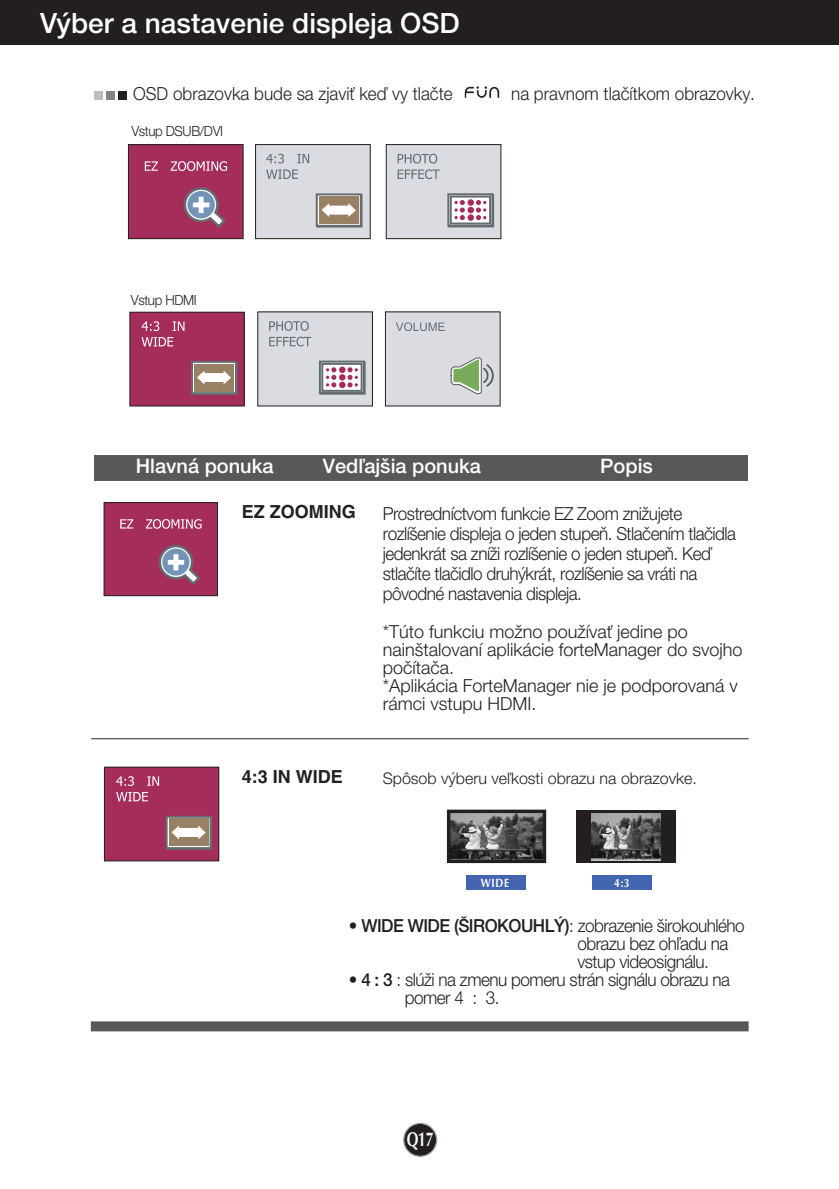
<style>
.page{position:relative;width:839px;height:1189px;background:#fff}
.page>*{position:absolute;margin:0;border:0;box-sizing:border-box;transform-origin:0 0}
.t1{font:500 28px "Helvetica Neue CE";color:#fff}
.t2{font:500 20px "Helvetica Neue CE";color:#fff}
.t3{font:700 20px "Optima";color:#fff;scale:.7 1}
.t4{font:300 18px/20px "Helvetica Neue CE";letter-spacing:-.03em;color:#231f20;scale:.95 1}
.t5{font:300 18px/18px "Helvetica Neue CE";color:#231f20}
.t6{font:300 18px "Helvetica Neue CE";color:#231f20;scale:.95 1}
.t7{font:700 18px "Helvetica";color:#231f20}
.t8{font:300 16px "Helvetica Neue CE";color:#231f20}
.t9{font:300 14px "Helvetica Neue CE";letter-spacing:-.025em;color:#231f20;scale:.95 1}
.t10{font:700 12px "Optima";color:#fff;scale:.85 1}
.s1{font-weight:500}
</style>
<div class="page">
<div style="left:404px;top:1124px;width:32px;height:32px;background:#231f20;border-radius:50%"></div>
<div style="left:403px;top:1123px;width:34px;height:34px;border:1px solid #939598;border-radius:50%"></div>
<div style="left:0;top:0;width:839px;height:45px;background:#231f20"></div>
<div style="left:119px;top:91px;width:8px;height:9px;background:#231f20"></div>
<div style="left:107px;top:91px;width:8px;height:9px;background:#808285"></div>
<div style="left:95px;top:91px;width:8px;height:9px;background:#bcbdc0"></div>
<div style="left:91px;top:1021px;width:657px;height:10px;background:#57585a"></div>
<div style="left:94px;top:455px;width:653px;height:26px;background:#57585a"></div>
<hr style="left:91px;top:738px;width:657px;height:1px;background:#231f20">
<div style="left:128px;top:145px;width:115px;height:94px;background:#a52d5c"></div>
<div style="left:128px;top:144px;width:116px;height:95px;border:1px solid #231f20"></div>
<div style="left:255px;top:145px;width:115px;height:94px;background:#dadce2"></div>
<div style="left:255px;top:144px;width:116px;height:95px;border:1px solid #231f20"></div>
<svg style="left:145px;top:161px;width:13px;height:10px"></svg>
<svg style="left:171px;top:161px;width:56px;height:10px"></svg>
<svg style="left:266px;top:154px;width:18px;height:9px"></svg>
<svg style="left:297px;top:154px;width:12px;height:9px"></svg>
<svg style="left:266px;top:169px;width:32px;height:10px"></svg>
<div style="left:386px;top:145px;width:115px;height:94px;background:#dadce2"></div>
<div style="left:386px;top:144px;width:115px;height:95px;border:1px solid #231f20"></div>
<svg style="left:397px;top:154px;width:40px;height:9px"></svg>
<svg style="left:397px;top:169px;width:43px;height:10px"></svg>
<svg style="left:183px;top:187px;width:43px;height:41px"></svg>
<div style="left:316px;top:193px;width:46px;height:34px;border:2px solid #656c70"></div>
<div style="left:319px;top:196px;width:40px;height:28px;background:#978064"></div>
<svg style="left:322px;top:203px;width:8px;height:14px"></svg>
<svg style="left:347px;top:203px;width:9px;height:14px"></svg>
<div style="left:328px;top:206px;width:22px;height:9px;background:#fff"></div>
<div style="left:448px;top:194px;width:46px;height:33px;border:2px solid #656c70"></div>
<div style="left:448px;top:194px;width:44px;height:32px;background:#fff"></div>
<div style="left:447px;top:193px;width:46px;height:34px;border:2px solid #656c70"></div>
<div style="left:467px;top:199px;width:7px;height:7px;background:#a52d5c;border-radius:50%"></div>
<svg style="left:476px;top:200px;width:10px;height:20px"></svg>
<svg style="left:454px;top:200px;width:11px;height:20px"></svg>
<div style="left:467px;top:207px;width:7px;height:6px;background:#a52d5c;border-radius:50%"></div>
<div style="left:467px;top:214px;width:7px;height:7px;background:#a52d5c;border-radius:50%"></div>
<div style="left:450px;top:196px;width:41px;height:28px;border:2px solid #656c70"></div>
<div style="left:258px;top:312px;width:114px;height:94px;background:#dadce2"></div>
<div style="left:257px;top:311px;width:116px;height:95px;border:1px solid #231f20"></div>
<svg style="left:269px;top:321px;width:40px;height:10px"></svg>
<svg style="left:269px;top:337px;width:42px;height:9px"></svg>
<div style="left:385px;top:312px;width:115px;height:94px;background:#dadce2"></div>
<div style="left:319px;top:361px;width:46px;height:34px;border:2px solid #656c70"></div>
<div style="left:320px;top:361px;width:44px;height:32px;background:#fff"></div>
<div style="left:319px;top:360px;width:46px;height:34px;border:2px solid #656c70"></div>
<svg style="left:326px;top:367px;width:32px;height:21px"></svg>
<div style="left:321px;top:363px;width:41px;height:29px;border:2px solid #656c70"></div>
<svg style="left:396px;top:322px;width:49px;height:9px"></svg>
<svg style="left:450px;top:357px;width:44px;height:38px"></svg>
<div style="left:130px;top:312px;width:114px;height:94px;background:#a52d5c"></div>
<div style="left:129px;top:312px;width:116px;height:94px;border:1px solid #231f20"></div>
<svg style="left:142px;top:321px;width:17px;height:10px"></svg>
<svg style="left:173px;top:321px;width:11px;height:10px"></svg>
<svg style="left:142px;top:337px;width:31px;height:9px"></svg>
<div style="left:192px;top:362px;width:46px;height:33px;border:2px solid #656c70"></div>
<div style="left:191px;top:361px;width:46px;height:33px;border:2px solid #656c70"></div>
<div style="left:194px;top:364px;width:40px;height:27px;background:#978064"></div>
<svg style="left:197px;top:370px;width:8px;height:15px"></svg>
<svg style="left:223px;top:370px;width:8px;height:15px"></svg>
<div style="left:203px;top:373px;width:23px;height:9px;background:#fff"></div>
<div style="left:104px;top:502px;width:113px;height:93px;background:#a52d5c"></div>
<div style="left:104px;top:502px;width:114px;height:94px;border:1px solid #231f20"></div>
<svg style="left:120px;top:519px;width:13px;height:9px"></svg>
<svg style="left:146px;top:519px;width:55px;height:10px"></svg>
<svg style="left:158px;top:545px;width:42px;height:40px"></svg>
<div style="left:104px;top:767px;width:115px;height:94px;background:#a52d5c"></div>
<div style="left:104px;top:766px;width:115px;height:95px;border:1px solid #231f20"></div>
<svg style="left:116px;top:776px;width:18px;height:10px"></svg>
<svg style="left:147px;top:776px;width:12px;height:10px"></svg>
<svg style="left:116px;top:792px;width:32px;height:9px"></svg>
<div style="left:166px;top:816px;width:46px;height:34px;border:2px solid #656c70"></div>
<div style="left:166px;top:816px;width:45px;height:33px;border:2px solid #656c70"></div>
<div style="left:169px;top:818px;width:39px;height:28px;background:#978064"></div>
<svg style="left:171px;top:825px;width:9px;height:15px"></svg>
<svg style="left:198px;top:825px;width:8px;height:15px"></svg>
<div style="left:178px;top:828px;width:22px;height:9px;background:#fff"></div>
<img style="left:451px;top:813px;width:91px;height:46px">
<div style="left:447px;top:809px;width:99px;height:54px;border:3px solid #231f20"></div>
<div style="left:576px;top:810px;width:99px;height:53px;background:#231f20"></div>
<img style="left:592px;top:813px;width:68px;height:47px">
<div style="left:466px;top:875px;width:60px;height:15px;background:#4365b0"></div>
<div style="left:592px;top:875px;width:60px;height:15px;background:#4365b0"></div>
<svg style="left:465px;top:86px;width:34px;height:12px"></svg>
<h1 class="t1" style="left:40px;top:13px;width:421px">V˘ber a nastavenie displeja OSD</h1>
<p class="t6" style="left:133px;top:87px;width:338px">OSD obrazovka bude sa zjaviÈ keì vy tlaãte</p>
<p class="t6" style="left:511px;top:87px;width:258px">na pravnom tlaãítkom obrazovky.</p>
<p class="t9" style="left:131px;top:126px;width:98px">Vstup DSUB/DVI</p>
<p class="t9" style="left:131px;top:295px;width:71px">Vstup HDMI</p>
<p class="t2" style="left:136px;top:459px;width:139px">Hlavná ponuka</p>
<p class="t2" style="left:323px;top:459px;width:160px">Vedºaj‰ia ponuka</p>
<p class="t2" style="left:600px;top:459px;width:54px">Popis</p>
<p class="t7" style="left:242px;top:504px;width:115px">EZ ZOOMING</p>
<p class="t4" style="left:383px;top:505px;width:373px">Prostredníctvom funkcie EZ Zoom zniÏujete rozlí‰enie displeja o jeden stupeÀ. Stlaãením tlaãidla jedenkrát sa zníÏi rozlí‰enie o jeden stupeÀ. Keì stlaãíte tlaãidlo druh˘krát, rozlí‰enie sa vráti na pôvodné nastavenia displeja.</p>
<p class="t5" style="left:383px;top:624px;width:361px">*Túto funkciu moÏno pouÏívaÈ jedine po nain‰talovaní aplikácie forteManager do svojho poãítaãa.<br>*Aplikácia ForteManager nie je podporovaná v rámci vstupu HDMI.</p>
<p class="t7" style="left:242px;top:769px;width:102px">4:3 IN WIDE</p>
<p class="t8" style="left:383px;top:772px;width:316px">Spôsob v˘beru veºkosti obrazu na obrazovke.</p>
<p class="t10" style="left:481px;top:877px;width:35px">WIDE</p>
<p class="t10" style="left:614px;top:877px;width:19px">4:3</p>
<p class="t4" style="left:577px;top:918px;width:178px;line-height:18px;text-indent:-228px">• <span class="s1">WIDE WIDE (·IROKOUHL¯)</span>: zobrazenie ‰irokouhlého obrazu bez ohºadu na vstup videosignálu.</p>
<p class="t4" style="left:405px;top:972px;width:344px;line-height:18px;text-indent:-56px">• <span class="s1">4 : 3</span> : slúÏi na zmenu pomeru strán signálu obrazu na pomer 4 : 3.</p>
<p class="t3" style="left:407px;top:1131px;width:39px">Q17</p>
</div>
